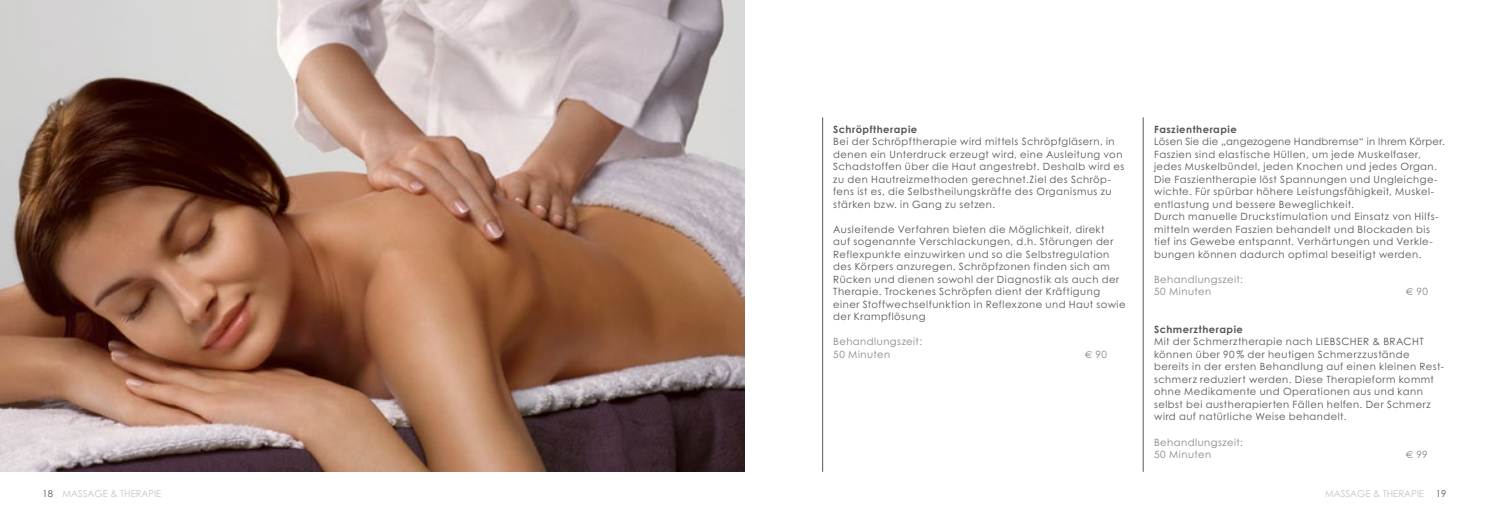
<style>
.page{position:relative;width:1489px;height:525px;background:#fff}
.page>*{position:absolute;margin:0;border:0;box-sizing:border-box;transform-origin:0 0}
.t1{font:10px/12.5px "Century Gothic";letter-spacing:.05em;color:#565656}
.t2{font:10px/12.5px "Century Gothic";letter-spacing:.045em;color:#878786}
.t3{font:700 10px "Century Gothic";letter-spacing:.05em;color:#565656}
.t4{font:9.5px "Century Gothic";color:#c5c6c6}
.t5{font:9.5px "Century Gothic";color:#565656}
.s1{font-family:"Euro Sans Std"}
.s2{color:#565656}
</style>
<div class="page">
<hr style="left:1142px;top:117px;width:1px;height:354px;background:#565656">
<hr style="left:822px;top:117px;width:1px;height:354px;background:#565656">
<img style="left:0;top:0;width:744px;height:471px">
<p class="t3" style="left:833px;top:123px;width:85px">Schröpftherapie</p>
<p class="t1" style="left:833px;top:135px;width:292px">Bei der Schröpftherapie wird mittels Schröpfgläsern, in denen ein Unterdruck erzeugt wird, eine Ausleitung von Schadstoffen über die Haut angestrebt. Deshalb wird es zu den Hautreizmethoden gerechnet.Ziel des Schröp&shy;fens ist es, die Selbstheilungskräfte des Organismus zu stärken bzw. in Gang zu setzen.</p>
<p class="t1" style="left:833px;top:223px;width:294px">Ausleitende Verfahren bieten die Möglichkeit, direkt<br>auf sogenannte Verschlackungen, d.h. Störungen der Reflexpunkte einzuwirken und so die Selbstregulation des Körpers anzuregen. Schröpfzonen finden sich am Rücken und dienen sowohl der Diagnostik als auch der Therapie. Trockenes Schröpfen dient der Kräftigung einer Stoffwechselfunktion in Reflexzone und Haut sowie der Krampflösung</p>
<p class="t2" style="left:833px;top:335px;width:90px">Behandlungszeit:<br>50 Minuten</p>
<p class="t2" style="left:1084px;top:348px;width:24px"><span class="s1">€</span> 90</p>
<p class="t3" style="left:1153px;top:123px;width:84px">Faszientherapie</p>
<p class="t1" style="left:1153px;top:135px;width:292px">Lösen Sie die „angezogene Handbremse“ in Ihrem Körper.<br>Faszien sind elastische Hüllen, um jede Muskelfaser, jedes Muskelbündel, jeden Knochen und jedes Organ.<br>Die Faszientherapie löst Spannungen und Ungleichge&shy;wichte. Für spürbar höhere Leistungsfähigkeit, Muskel&shy;entlastung und bessere Beweglichkeit.<br>Durch manuelle Druckstimulation und Einsatz von Hilfs&shy;mitteln werden Faszien behandelt und Blockaden bis tief ins Gewebe entspannt. Verhärtungen und Verkle&shy;bungen können dadurch optimal beseitigt werden.</p>
<p class="t2" style="left:1153px;top:273px;width:90px">Behandlungszeit:<br>50 Minuten</p>
<p class="t2" style="left:1405px;top:285px;width:24px"><span class="s1">€</span> 90</p>
<p class="t3" style="left:1153px;top:323px;width:90px">Schmerztherapie</p>
<p class="t1" style="left:1153px;top:335px;width:292px">Mit der Schmerztherapie nach LIEBSCHER &amp; BRACHT können über 90 % der heutigen Schmerzzustände bereits in der ersten Behandlung auf einen kleinen Rest&shy;schmerz reduziert werden. Diese Therapieform kommt ohne Medikamente und Operationen aus und kann selbst bei austherapierten Fällen helfen. Der Schmerz wird auf natürliche Weise behandelt.</p>
<p class="t2" style="left:1153px;top:435px;width:90px">Behandlungszeit:<br>50 Minuten</p>
<p class="t2" style="left:1405px;top:448px;width:24px"><span class="s1">€</span> 99</p>
<p class="t4" style="left:43px;top:487px;width:120px"><span class="s2">18</span> MASSAGE &amp; THERAPIE</p>
<p class="t4" style="left:1324px;top:487px;width:100px">MASSAGE &amp; THERAPIE</p>
<p class="t5" style="left:1435px;top:487px;width:12px">19</p>
</div>
